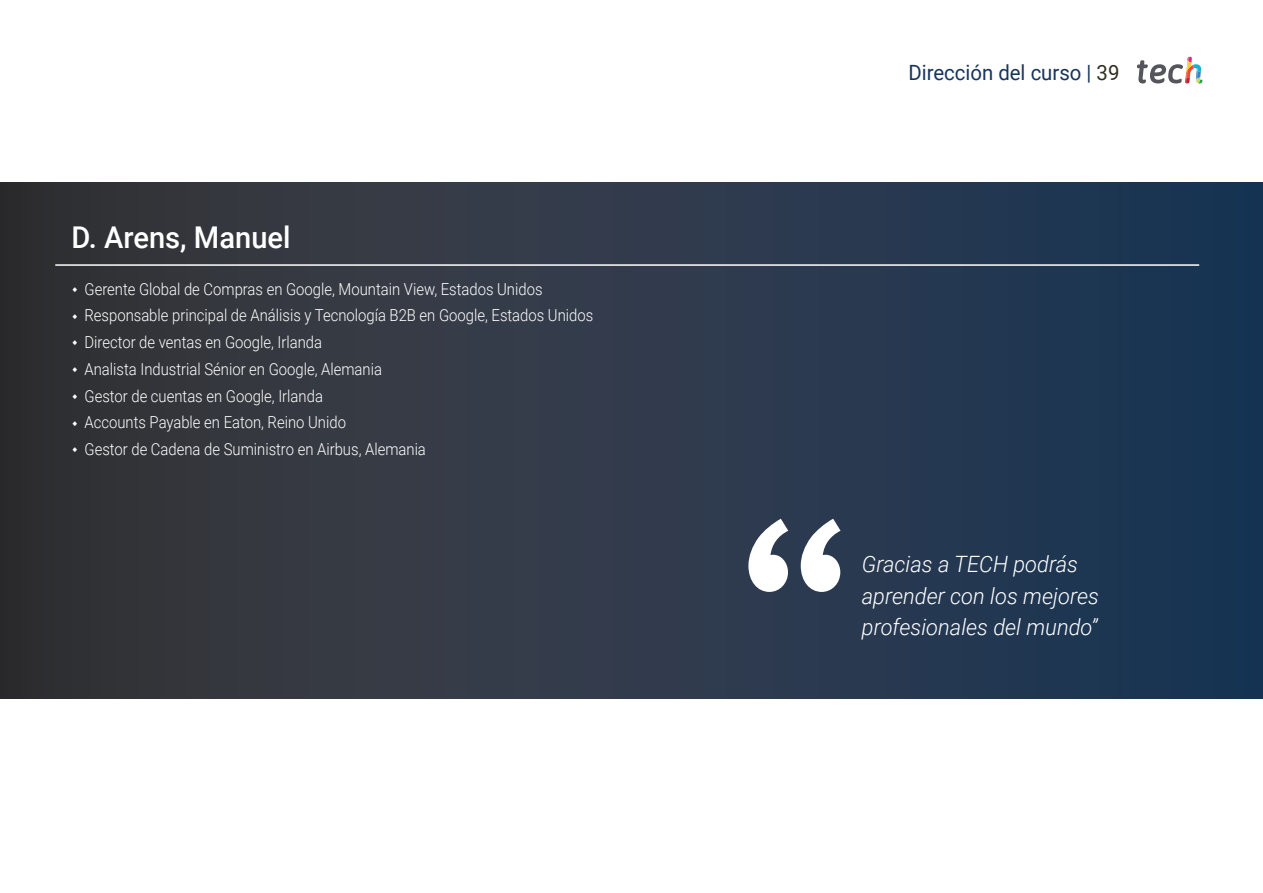
<style>
.page{position:relative;width:1263px;height:893px;background:#fff}
.page>*{position:absolute;margin:0;border:0;box-sizing:border-box;transform-origin:0 0}
.t1{font:500 30px "Roboto";color:#fff}
.t2{font:italic 300 22.5px/31.5px "Roboto";color:#fff}
.t3{font:21px "Roboto";color:#17355b}
.t4{font:300 16.5px/26.7px "Roboto";color:#fff;scale:.9 1}
.s1{color:#312e20}
</style>
<div class="page">
<svg style="left:1137px;top:57px;width:65px;height:27px"></svg>
<div style="left:0;top:182px;width:1263px;height:516px;background:linear-gradient(to right,#3a3638,#1d3959)"></div>
<svg style="left:748px;top:519px;width:92px;height:73px"></svg>
<hr style="left:55px;top:264px;width:1144px;height:2px;background:#fff">
<svg style="left:73px;top:287px;width:4px;height:5px"></svg>
<svg style="left:73px;top:314px;width:4px;height:5px"></svg>
<svg style="left:73px;top:340px;width:4px;height:5px"></svg>
<svg style="left:73px;top:367px;width:4px;height:5px"></svg>
<svg style="left:73px;top:394px;width:4px;height:5px"></svg>
<svg style="left:73px;top:421px;width:4px;height:5px"></svg>
<svg style="left:73px;top:447px;width:4px;height:5px"></svg>
<h1 class="t1" style="left:71px;top:216px;width:221px">D. Arens, Manuel</h1>
<p class="t4" style="left:85px;top:275px;width:567px">Gerente Global de Compras en Google, Mountain View, Estados Unidos Responsable principal de Análisis y Tecnología B2B en Google, Estados Unidos Director de ventas en Google, Irlanda<br>Analista Industrial Sénior en Google, Alemania<br>Gestor de cuentas en Google, Irlanda<br>Accounts Payable en Eaton, Reino Unido<br>Gestor de Cadena de Suministro en Airbus, Alemania</p>
<p class="t3" style="left:908px;top:57px;width:213px">Dirección del curso | <span class="s1">39</span></p>
<h2 class="t2" style="left:862px;top:548px;width:239px">Gracias a TECH podrás aprender con los mejores profesionales del mundo”</h2>
</div>
